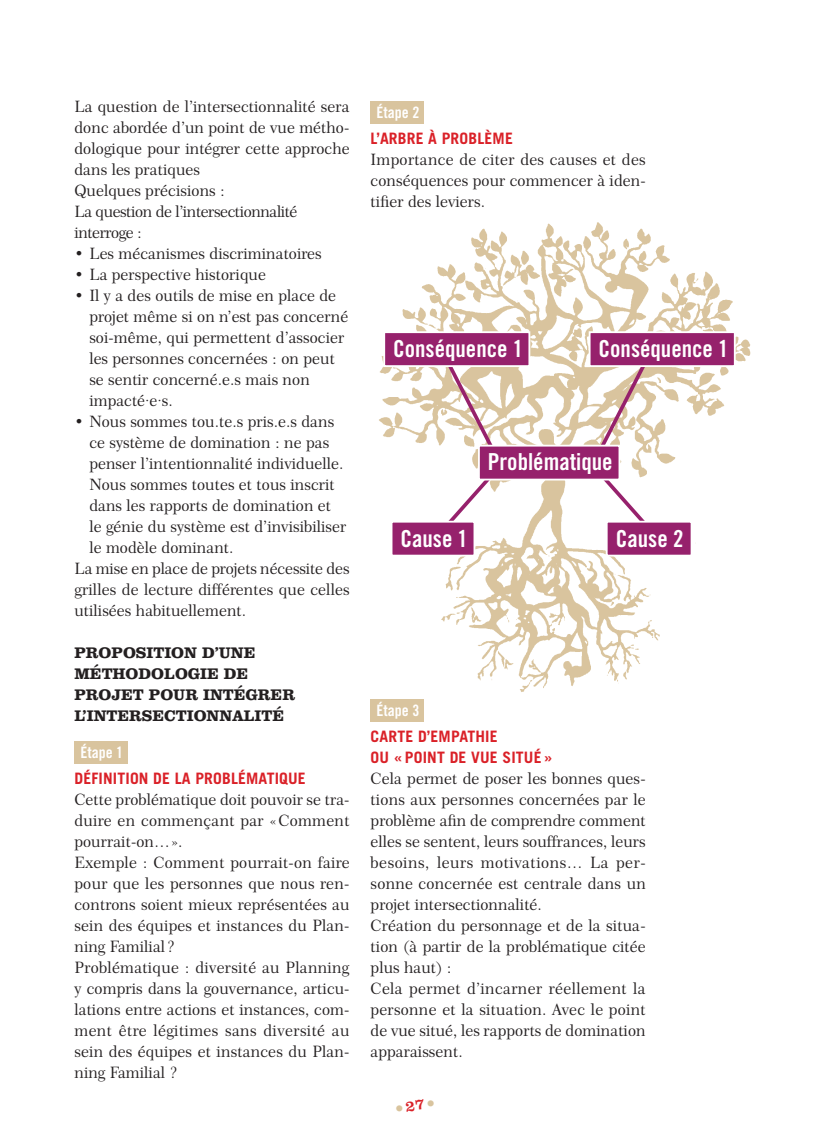
<style>
.page{position:relative;width:819px;height:1141px;background:#fff}
.page>*{position:absolute;margin:0;border:0;box-sizing:border-box;transform-origin:0 0}
.TÉMOIN-Nom{font:23.45px "Trade Gothic Bold Cond Twenty";color:#fff}
.Texte{font:15.75px/21px "Century 751 BT Roman B";color:#231f20;text-align:justify}
.Texte_Tab{font:15.75px/21px "Century 751 BT Roman B";color:#231f20}
.Texte-2{font:700 15.75px "Trade Gothic";letter-spacing:.01em;color:#da2128}
.Texte-3{font:700 15.75px "Clarendon BT";color:#231f20}
.Texte-4{font:15.75px "Century 751 BT Roman B";letter-spacing:-.03em;color:#231f20}
.TÉMOIN-Nom-2{font:15.75px "Trade Gothic Bold Cond Twenty";color:#fff}
</style>
<div class="page">
<div style="left:74px;top:741px;width:53px;height:23px;background:#d9c49e"></div>
<div style="left:370px;top:101px;width:53px;height:23px;background:#d9c49e"></div>
<img style="left:379px;top:222px;width:372px;height:470px">
<svg style="left:440px;top:466px;width:60px;height:66px"></svg>
<svg style="left:592px;top:466px;width:61px;height:66px"></svg>
<svg style="left:441px;top:367px;width:59px;height:92px"></svg>
<svg style="left:593px;top:367px;width:59px;height:92px"></svg>
<div style="left:383px;top:331px;width:147px;height:36px;background:#96216c;border:2px solid #fff"></div>
<div style="left:588px;top:331px;width:147px;height:36px;background:#96216c;border:2px solid #fff"></div>
<div style="left:478px;top:445px;width:142px;height:35px;background:#96216c;border:2px solid #fff"></div>
<div style="left:390px;top:521px;width:85px;height:36px;background:#96216c;border:2px solid #fff"></div>
<div style="left:605px;top:521px;width:87px;height:36px;background:#96216c;border:2px solid #fff"></div>
<div style="left:370px;top:699px;width:53px;height:23px;background:#d9c49e"></div>
<p class="Texte" style="left:74px;top:96px;width:277px">La question de l’intersectionnalité sera donc abordée d’un point de vue métho&shy;dologique pour intégrer cette approche dans les pratiques</p>
<p class="Texte" style="left:74px;top:180px;width:152px">Quelques précisions :</p>
<p class="Texte-4" style="left:74px;top:202px;width:225px">La question de l’intersectionnalité</p>
<p class="Texte-4" style="left:74px;top:223px;width:69px">interroge :</p>
<p class="Texte_Tab" style="left:74px;top:243px;width:249px">• Les mécanismes discriminatoires</p>
<p class="Texte_Tab" style="left:74px;top:264px;width:193px">• La perspective historique</p>
<p class="Texte_Tab" style="left:89px;top:285px;width:260px;text-indent:-15px">• Il y a des outils de mise en place de projet même si on n’est pas concerné soi-même, qui permettent d’associer les personnes concernées : on peut se sentir concerné.e.s mais non impacté·e·s.</p>
<p class="Texte_Tab" style="left:89px;top:411px;width:258px;text-indent:-15px">• Nous sommes tou.te.s pris.e.s dans ce système de domination : ne pas penser l’intentionnalité individuelle.<br>Nous sommes toutes et tous inscrit dans les rapports de domination et le génie du système est d’invisibiliser le modèle dominant.</p>
<p class="Texte" style="left:74px;top:558px;width:277px">La mise en place de projets nécessite des grilles de lecture différentes que celles utilisées habituellement.</p>
<p class="Texte-3" style="left:74px;top:643px;width:183px">PROPOSITION D’UNE</p>
<p class="Texte-3" style="left:74px;top:664px;width:175px">MÉTHODOLOGIE DE</p>
<p class="Texte-3" style="left:74px;top:685px;width:222px">PROJET POUR INTÉGRER</p>
<p class="Texte-3" style="left:74px;top:706px;width:211px">L’INTERSECTIONNALITÉ</p>
<p class="TÉMOIN-Nom-2" style="left:80px;top:743px;width:44px">Étape 1</p>
<p class="Texte-2" style="left:74px;top:769px;width:233px">DÉFINITION DE LA PROBLÉMATIQUE</p>
<p class="Texte" style="left:74px;top:789px;width:277px">Cette problématique doit pouvoir se tra&shy;duire en commençant par « Comment pourrait-on…».</p>
<p class="Texte" style="left:74px;top:852px;width:277px">Exemple : Comment pourrait-on faire pour que les personnes que nous ren&shy;controns soient mieux représentées au sein des équipes et instances du Plan&shy;ning Familial?</p>
<p class="Texte" style="left:74px;top:957px;width:277px">Problématique : diversité au Planning y compris dans la gouvernance, articu&shy;lations entre actions et instances, com&shy;ment être légitimes sans diversité au sein des équipes et instances du Plan&shy;ning Familial ?</p>
<p class="TÉMOIN-Nom-2" style="left:376px;top:102px;width:44px">Étape 2</p>
<p class="Texte-2" style="left:370px;top:128px;width:144px">L’ARBRE À PROBLÈME</p>
<p class="Texte" style="left:370px;top:148px;width:277px">Importance de citer des causes et des conséquences pour commencer à iden&shy;tifier des leviers.</p>
<p class="TÉMOIN-Nom" style="left:393px;top:334px;width:131px">Conséquence 1</p>
<p class="TÉMOIN-Nom" style="left:598px;top:334px;width:131px">Conséquence 1</p>
<p class="TÉMOIN-Nom" style="left:487px;top:448px;width:126px">Problématique</p>
<p class="TÉMOIN-Nom" style="left:400px;top:524px;width:69px">Cause 1</p>
<p class="TÉMOIN-Nom" style="left:615px;top:524px;width:69px">Cause 2</p>
<p class="TÉMOIN-Nom-2" style="left:376px;top:701px;width:44px">Étape 3</p>
<p class="Texte-2" style="left:370px;top:727px;width:128px">CARTE D’EMPATHIE</p>
<p class="Texte-2" style="left:370px;top:748px;width:183px">OU « POINT DE VUE SITUÉ »</p>
<p class="Texte" style="left:370px;top:768px;width:277px">Cela permet de poser les bonnes ques&shy;tions aux personnes concernées par le problème afin de comprendre comment elles se sentent, leurs souffrances, leurs besoins, leurs motivations… La per&shy;sonne concernée est centrale dans un projet intersectionnalité.</p>
<p class="Texte" style="left:370px;top:915px;width:277px">Création du personnage et de la situa&shy;tion (à partir de la problématique citée plus haut) :</p>
<p class="Texte" style="left:370px;top:978px;width:277px">Cela permet d’incarner réellement la personne et la situation. Avec le point de vue situé, les rapports de domination apparaissent.</p>
</div>
